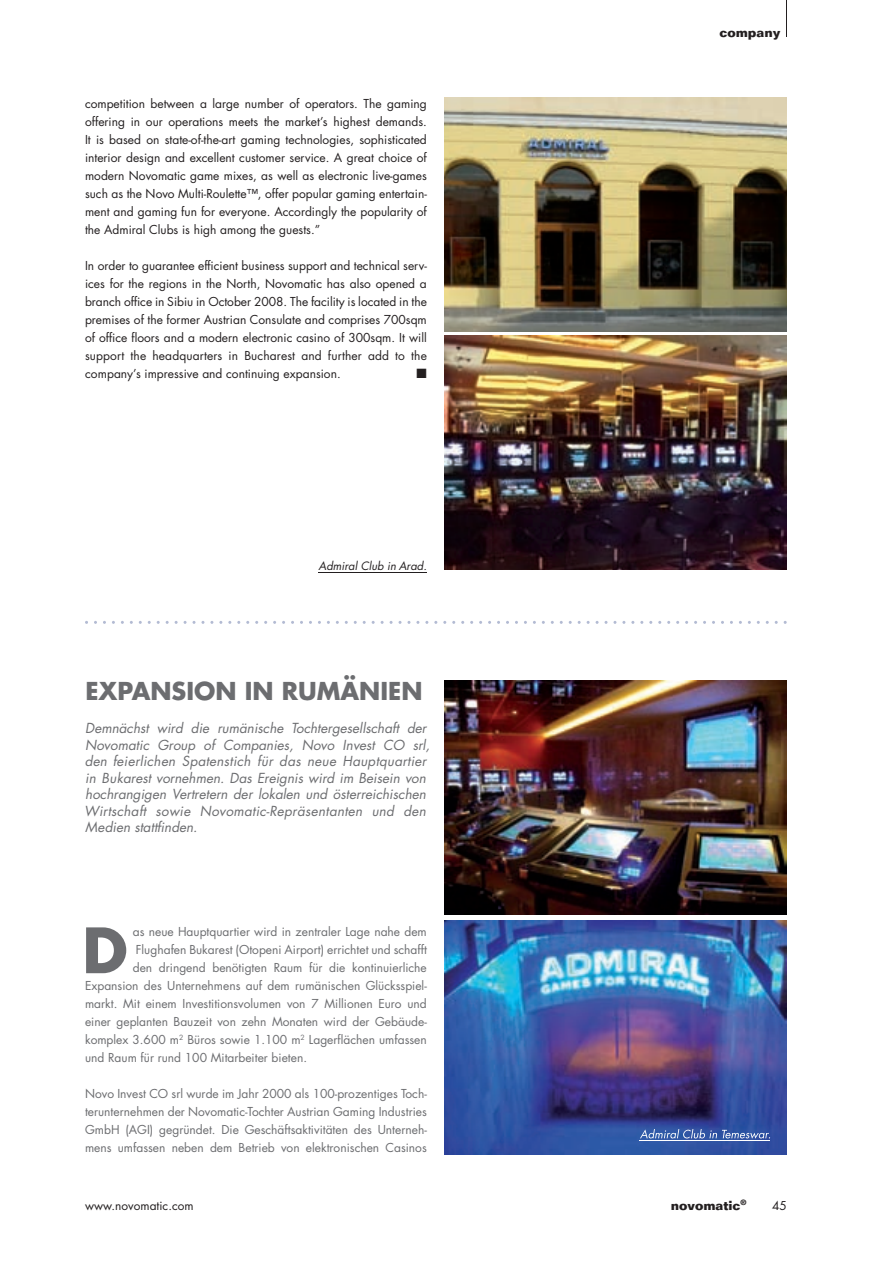
<style>
.page{position:relative;width:893px;height:1263px;background:#fff}
.page>*{position:absolute;margin:0;border:0;box-sizing:border-box;transform-origin:0 0}
.t1{font:700 24px "Futura";color:#6c6d70}
.t2{font:italic 13.5px/16.5px "Futura";color:#6c6d70}
.t3{font:13.5px "Zapf Dingbats ITC";color:#231f20}
.t4{font:700 12.9px "Folio";color:#231f20}
.t5{font:12px/18px "Futura";color:#231f20;text-align:justify}
.t6{font:12px/18px "Futura";color:#6c6d70;text-align:justify}
.t7{font:11.85px "Futura";letter-spacing:.005em;color:#231f20}
.t8{font:italic 11.25px "Futura";color:#231f20}
</style>
<div class="page">
<svg style="left:86px;top:927px;width:40px;height:46px"></svg>
<img style="left:445px;top:681px;width:342px;height:234px">
<img style="left:445px;top:921px;width:342px;height:233px">
<svg style="left:640px;top:1129px;width:130px;height:10px"></svg>
<img style="left:445px;top:98px;width:342px;height:234px">
<img style="left:445px;top:336px;width:342px;height:234px">
<svg style="left:85px;top:621px;width:702px;height:3px"></svg>
<hr style="left:786px;top:0;width:1px;height:37px;background:#231f20">
<hr style="left:318px;top:572px;width:109px;height:1px;background:#231f20">
<hr style="left:639px;top:1140px;width:131px;height:1px;background:#fff">
<p class="t5" style="left:85px;top:94px;width:343px">competition between a large number of operators. The gaming offering in our operations meets the market’s highest demands.<br>It is based on state-of-the-art gaming technologies, sophisticated interior design and excellent customer service. A great choice of modern Novomatic game mixes, as well as electronic live-games such as the Novo Multi-Roulette™, offer popular gaming entertain&shy;ment and gaming fun for everyone. Accordingly the popularity of the Admiral Clubs is high among the guests.”</p>
<p class="t5" style="left:85px;top:256px;width:343px">In order to guarantee efficient business support and technical serv&shy;ices for the regions in the North, Novomatic has also opened a branch office in Sibiu in October 2008. The facility is located in the premises of the former Austrian Consulate and comprises 700sqm of office floors and a modern electronic casino of 300sqm. It will support the headquarters in Bucharest and further add to the company’s impressive and continuing expansion.</p>
<p class="t3" style="left:417px;top:367px;width:12px">■</p>
<p class="t8" style="left:318px;top:559px;width:110px">Admiral Club in Arad.</p>
<h1 class="t1" style="left:85px;top:674px;width:339px">EXPANSION IN RUMäNIEN</h1>
<p class="t2" style="left:84px;top:720px;width:347px">Demnächst wird die rumänische Tochtergesellschaft der Novomatic Group of Companies, Novo Invest CO srl, den feierlichen Spatenstich für das neue Hauptquartier in Bukarest vornehmen. Das Ereignis wird im Beisein von hochrangigen Vertretern der lokalen und österreichischen Wirtschaft sowie Novomatic-Repräsentanten und den Medien stattfinden.</p>
<p class="t6" style="left:133px;top:922px;width:295px">as neue Hauptquartier wird in zentraler Lage nahe dem</p>
<p class="t6" style="left:136px;top:940px;width:293px">Flughafen Bukarest (Otopeni Airport) errichtet und schafft</p>
<p class="t6" style="left:133px;top:958px;width:295px">den dringend benötigten Raum für die kontinuierliche</p>
<p class="t6" style="left:85px;top:976px;width:343px">Expansion des Unternehmens auf dem rumänischen Glücksspiel-</p>
<p class="t6" style="left:85px;top:994px;width:343px">markt. Mit einem Investitionsvolumen von 7 Millionen Euro und</p>
<p class="t6" style="left:85px;top:1012px;width:343px">einer geplanten Bauzeit von zehn Monaten wird der Gebäude-</p>
<p class="t6" style="left:85px;top:1030px;width:343px">komplex 3.600 m<sup>2</sup> Büros sowie 1.100 m<sup>2</sup> Lagerflächen umfassen</p>
<p class="t6" style="left:85px;top:1048px;width:223px">und Raum für rund 100 Mitarbeiter bieten.</p>
<p class="t6" style="left:85px;top:1084px;width:343px">Novo Invest CO srl wurde im Jahr 2000 als 100-prozentiges Toch&shy;terunternehmen der Novomatic-Tochter Austrian Gaming Industries GmbH (AGI) gegründet. Die Geschäftsaktivitäten des Unterneh&shy;mens umfassen neben dem Betrieb von elektronischen Casinos</p>
<p class="t4" style="left:719px;top:24px;width:62px">company</p>
<p class="t7" style="left:85px;top:1197px;width:110px">www.novomatic.com</p>
<p class="t4" style="left:671px;top:1197px;width:77px">novomatic<sup>®</sup></p>
<p class="t7" style="left:772px;top:1197px;width:16px">45</p>
</div>
